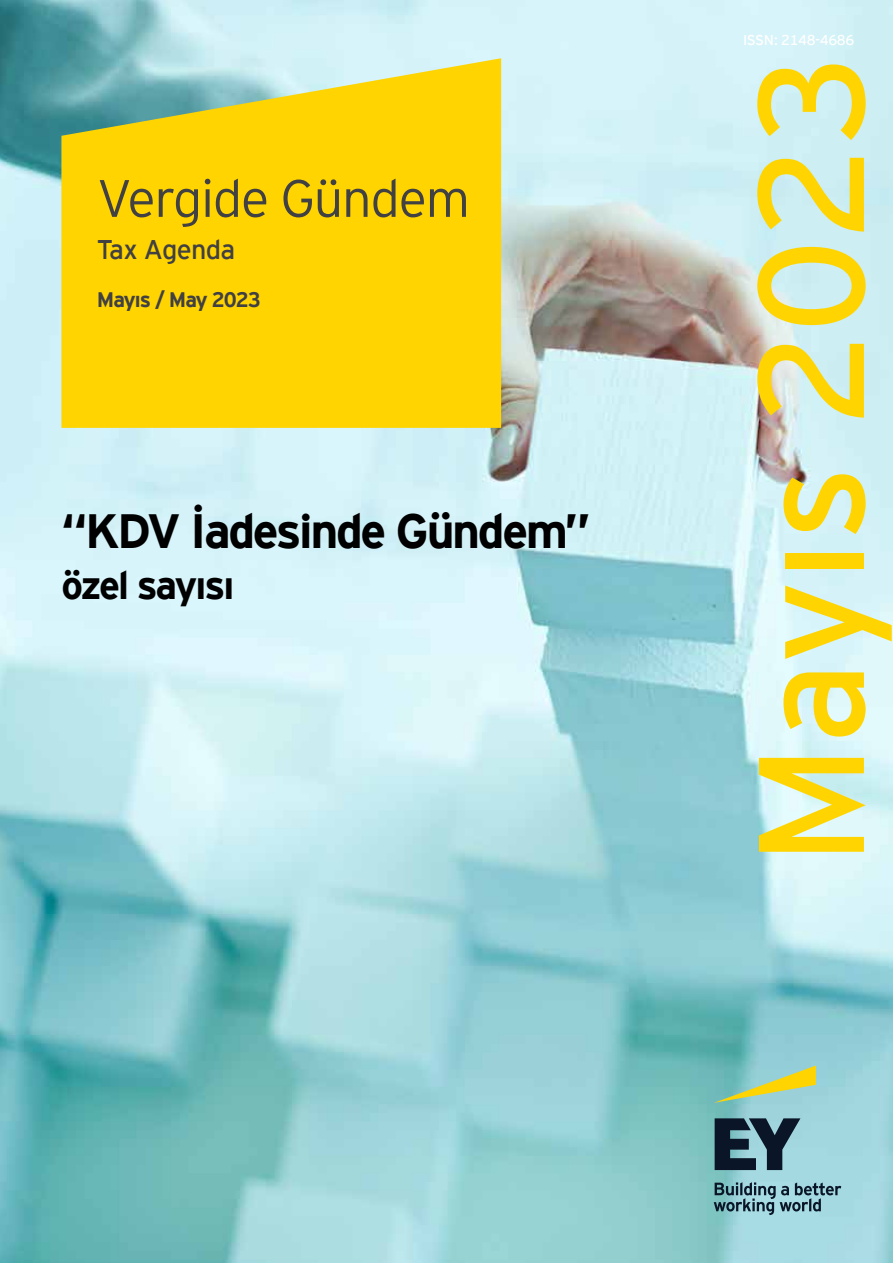
<style>
.page{position:relative;width:893px;height:1263px;background:#fff}
.page>*{position:absolute;margin:0;border:0;box-sizing:border-box;transform-origin:0 0}
.t1{font:150px "EY Interstate";color:#ffd400}
.t2{font:300 52.5px "EY Interstate";letter-spacing:-.025em;color:#414042}
.t3{font:700 48px "EY Interstate";letter-spacing:-.05em;color:#000}
.t4{font:700 39px "EY Interstate";letter-spacing:-.05em;color:#000}
.t5{font:27px "EY Interstate";letter-spacing:-.025em;color:#414042}
.t6{font:700 21px "EY Interstate";letter-spacing:-.05em;color:#414042}
.t7{font:14.25px "EY Interstate";letter-spacing:-.025em;color:#fff}
</style>
<div class="page">
<img style="left:0;top:0;width:893px;height:1263px">
<svg style="left:61px;top:58px;width:440px;height:370px;background:#efd21e"></svg>
<svg style="left:714px;top:1065px;width:102px;height:38px;background:#a5c997"></svg>
<svg style="left:714px;top:1118px;width:127px;height:97px;background:#6f97a2"></svg>
<p class="t2" style="left:97px;top:161px;width:375px">Vergide Gündem</p>
<p class="t5" style="left:97px;top:230px;width:140px">Tax Agenda</p>
<p class="t6" style="left:97px;top:284px;width:165px">Mayıs / May 2023</p>
<p class="t3" style="left:61px;top:497px;width:531px">“KDV İadesinde Gündem”</p>
<p class="t4" style="left:61px;top:557px;width:175px">özel sayısı</p>
<p class="t7" style="left:743px;top:30px;width:113px">ISSN: 2148-4686</p>
<h1 class="t1" style="left:704px;top:865px;width:813px;rotate:-90deg">Mayıs 2023</h1>
</div>
